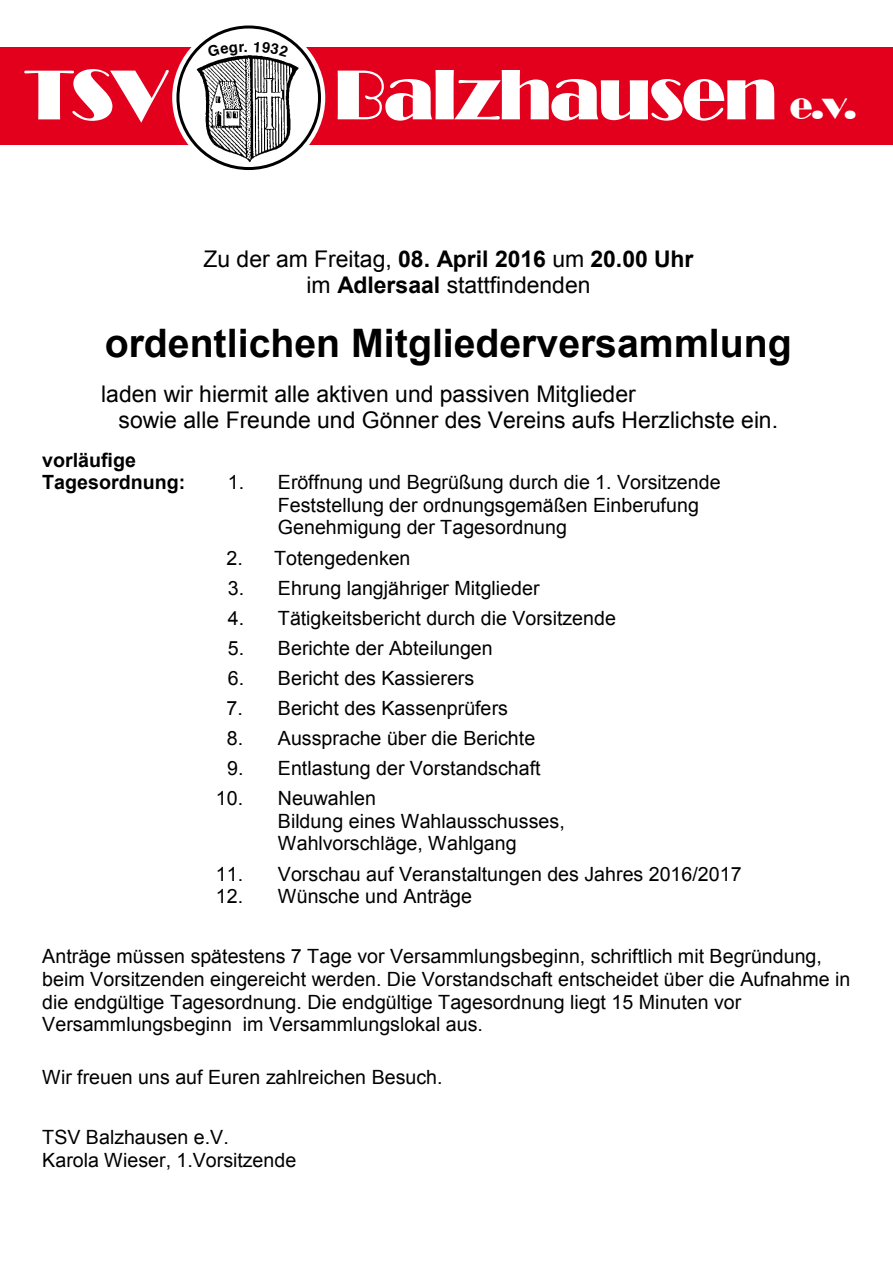
<style>
.page{position:relative;width:893px;height:1263px;background:#fff}
.page>*{position:absolute;margin:0;border:0;box-sizing:border-box;transform-origin:0 0}
.t1{font:69px "Broadway BT";letter-spacing:-.035em;color:#fff}
.t2{font:700 39.3px "Arial";color:#000}
.t3{font:22.95px/26.2px "Arial";color:#000;text-align:center}
.t4{font:19.65px/22.5px "Arial";color:#000}
.t5{font:700 19.65px/22.5px "Arial";color:#000}
.s1{font-size:36px}
.s2{font-weight:700}
</style>
<div class="page">
<div style="left:0;top:47px;width:893px;height:98px;background:#e3001d"></div>
<svg style="left:174px;top:23px;width:150px;height:150px;fill:#fff"></svg>
<div style="left:172px;top:21px;width:153px;height:153px;border:3px solid #fff;border-radius:50%"></div>
<div style="left:176px;top:26px;width:145px;height:144px;border:3px solid #000;border-radius:50%"></div>
<img style="left:194px;top:54px;width:106px;height:110px">
<svg style="left:207px;top:44px;width:40px;height:13px"></svg>
<svg style="left:254px;top:41px;width:34px;height:16px"></svg>
<h1 class="t1" style="left:25px;top:53px;width:143px">TSV</h1>
<h1 class="t1" style="left:334px;top:53px;width:524px">Balzhausen <span class="s1">e.v.</span></h1>
<p class="t3" style="left:203px;top:246px;width:492px">Zu der am Freitag, <span class="s2">08. April 2016</span> um <span class="s2">20.00 Uhr </span>im <span class="s2">Adlersaal</span> stattfindenden</p>
<h2 class="t2" style="left:105px;top:318px;width:689px">ordentlichen Mitgliederversammlung</h2>
<p class="t3" style="left:119px;top:381px;width:661px;text-align:left;text-indent:-17px">laden wir hiermit alle aktiven und passiven Mitglieder<br>sowie alle Freunde und Gönner des Vereins aufs Herzlichste ein.</p>
<p class="t5" style="left:42px;top:449px;width:144px">vorläufige<br>Tagesordnung:</p>
<p class="t4" style="left:278px;top:471px;width:444px;text-indent:-50px">1. Eröffnung und Begrüßung durch die 1. Vorsitzende<br>Feststellung der ordnungsgemäßen Einberufung<br>Genehmigung der Tagesordnung</p>
<p class="t4" style="left:226px;top:547px;width:186px">2. Totengedenken</p>
<p class="t4" style="left:228px;top:577px;width:313px">3. Ehrung langjähriger Mitglieder</p>
<p class="t4" style="left:228px;top:607px;width:390px">4. Tätigkeitsbericht durch die Vorsitzende</p>
<p class="t4" style="left:228px;top:637px;width:266px">5. Berichte der Abteilungen</p>
<p class="t4" style="left:228px;top:667px;width:248px">6. Bericht des Kassierers</p>
<p class="t4" style="left:226px;top:697px;width:283px">7. Bericht des Kassenprüfers</p>
<p class="t4" style="left:227px;top:727px;width:310px">8. Aussprache über die Berichte</p>
<p class="t4" style="left:227px;top:757px;width:315px">9. Entlastung der Vorstandschaft</p>
<p class="t4" style="left:278px;top:787px;width:288px;text-indent:-62px">10. Neuwahlen<br>Bildung eines Wahlausschusses,<br>Wahlvorschläge, Wahlgang</p>
<p class="t4" style="left:216px;top:862px;width:527px">11. Vorschau auf Veranstaltungen des Jahres 2016/2017</p>
<p class="t4" style="left:216px;top:885px;width:257px">12. Wünsche und Anträge</p>
<p class="t4" style="left:42px;top:945px;width:810px">Anträge müssen spätestens 7 Tage vor Versammlungsbeginn, schriftlich mit Begründung, beim Vorsitzenden eingereicht werden. Die Vorstandschaft entscheidet über die Aufnahme in die endgültige Tagesordnung. Die endgültige Tagesordnung liegt 15 Minuten vor Versammlungsbeginn im Versammlungslokal aus.</p>
<p class="t4" style="left:42px;top:1066px;width:402px">Wir freuen uns auf Euren zahlreichen Besuch.</p>
<p class="t4" style="left:42px;top:1126px;width:256px">TSV Balzhausen e.V.<br>Karola Wieser, 1.Vorsitzende</p>
</div>
